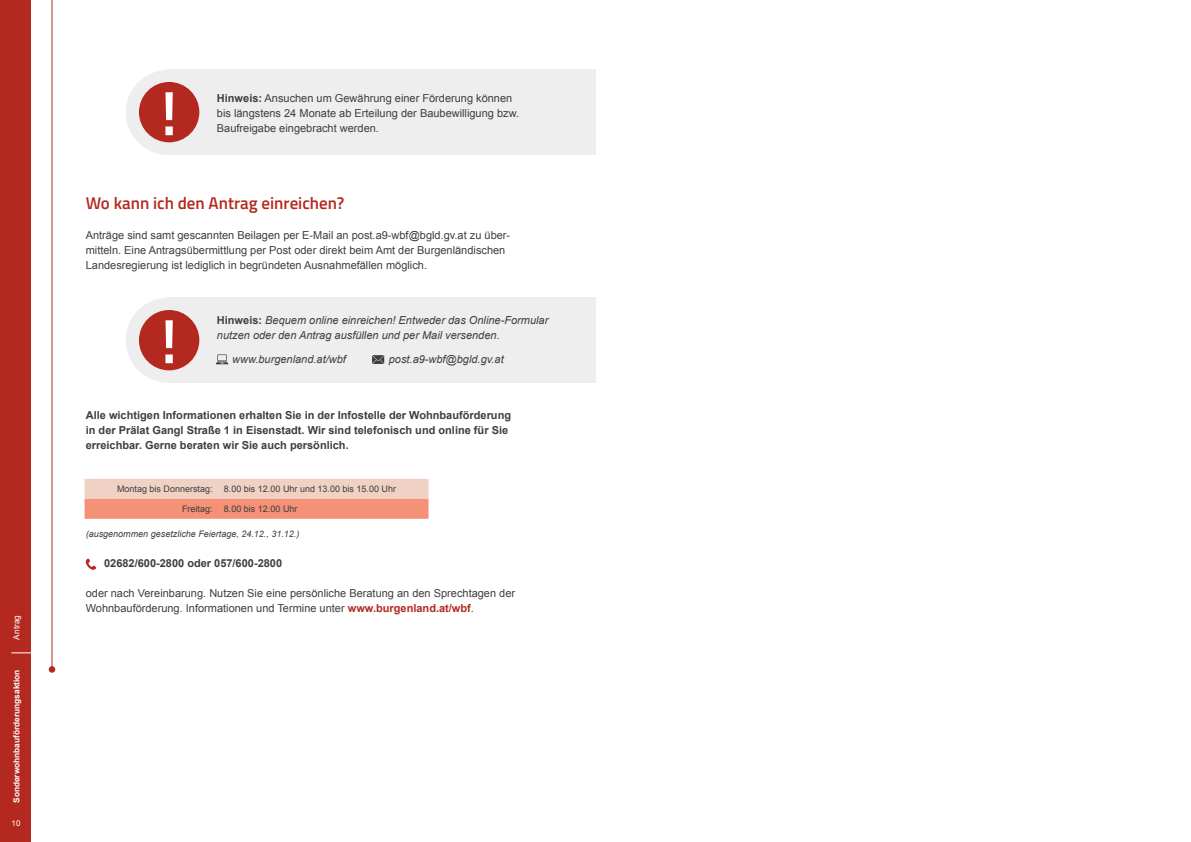
<style>
.page{position:relative;width:1191px;height:842px;background:#fff}
.page>*{position:absolute;margin:0;border:0;box-sizing:border-box;transform-origin:0 0}
.t1{font:600 62.7px "Titillium";color:#fff}
.t2{font:600 17px "Titillium";color:#b4291f}
.t3{font:11px/15px "Arial";color:#3e3e3f}
.t4{font:700 11px/15px "Arial";color:#3e3e3f}
.t5{font:italic 11px/15px "Arial";color:#3e3e3f}
.t6{font:9px "Arial";color:#3e3e3f}
.t7{font:italic 9px "Arial";color:#3e3e3f}
.t8{font:700 8.3px "Arial";color:#fff}
.t9{font:8.3px "Arial";color:#fff}
.t10{font:8px "Arial";color:#fff}
.s1{font-weight:700}
.s2{font-weight:700;font-style:normal}
.s3{font-weight:700;color:#b4291f}
</style>
<div class="page">
<div style="left:0;top:0;width:31px;height:842px;background:#b4291f"></div>
<div style="left:167px;top:70px;width:428px;height:85px;background:#eeeeef"></div>
<div style="left:126px;top:70px;width:85px;height:85px;background:#eeeeef;border-radius:50%"></div>
<div style="left:139px;top:82px;width:60px;height:60px;background:#b4291f;border-radius:50%"></div>
<svg style="left:11px;top:652px;width:20px;height:1px"></svg>
<div style="left:167px;top:298px;width:428px;height:85px;background:#eeeeef"></div>
<div style="left:126px;top:298px;width:85px;height:85px;background:#eeeeef;border-radius:50%"></div>
<div style="left:139px;top:310px;width:60px;height:60px;background:#b4291f;border-radius:50%"></div>
<svg style="left:372px;top:355px;width:12px;height:9px"></svg>
<svg style="left:216px;top:354px;width:12px;height:10px"></svg>
<svg style="left:85px;top:479px;width:343px;height:40px;background:#f2b19d"></svg>
<svg style="left:86px;top:558px;width:10px;height:12px"></svg>
<hr style="left:51px;top:0;width:1px;height:669px;background:#b4291f">
<div style="left:49px;top:666px;width:6px;height:7px;background:#b4291f;border-radius:50%"></div>
<p class="t9" style="left:11px;top:639px;width:26px;rotate:-90deg">Antrag</p>
<p class="t8" style="left:11px;top:803px;width:135px;rotate:-90deg">Sonderwohnbauförderungsaktion</p>
<p class="t10" style="left:12px;top:818px;width:10px">10</p>
<h1 class="t1" style="left:161px;top:66px;width:18px">!</h1>
<p class="t3" style="left:217px;top:90px;width:304px"><span class="s1">Hinweis:</span> Ansuchen um Gewährung einer Förderung können bis längstens 24 Monate ab Erteilung der Baubewilligung bzw.</p>
<p class="t3" style="left:217px;top:120px;width:164px">Baufreigabe eingebracht werden.</p>
<h2 class="t2" style="left:86px;top:190px;width:260px">Wo kann ich den Antrag einreichen?</h2>
<p class="t3" style="left:86px;top:228px;width:426px">Anträge sind samt gescannten Beilagen per E-Mail an post.a9-wbf@bgld.gv.at zu über&shy;mitteln. Eine Antragsübermittlung per Post oder direkt beim Amt der Burgenländischen<br>Landesregierung ist lediglich in begründeten Ausnahmefällen möglich.</p>
<h1 class="t1" style="left:161px;top:294px;width:18px">!</h1>
<p class="t5" style="left:217px;top:313px;width:333px"><span class="s2">Hinweis:</span> Bequem online einreichen! Entweder das Online-Formular nutzen oder den Antrag ausfüllen und per Mail versenden.</p>
<p class="t5" style="left:232px;top:352px;width:115px">www.burgenland.at/wbf</p>
<p class="t5" style="left:389px;top:352px;width:116px">post.a9-wbf@bgld.gv.at</p>
<p class="t4" style="left:86px;top:408px;width:427px">Alle wichtigen Informationen erhalten Sie in der Infostelle der Wohnbauförderung in der Prälat Gangl Straße 1 in Eisenstadt. Wir sind telefonisch und online für Sie erreichbar. Gerne beraten wir Sie auch persönlich.</p>
<p class="t6" style="left:117px;top:483px;width:97px">Montag bis Donnerstag:</p>
<p class="t6" style="left:224px;top:483px;width:174px">8.00 bis 12.00 Uhr und 13.00 bis 15.00 Uhr</p>
<p class="t6" style="left:182px;top:503px;width:32px">Freitag:</p>
<p class="t6" style="left:224px;top:503px;width:75px">8.00 bis 12.00 Uhr</p>
<p class="t7" style="left:86px;top:528px;width:215px">(ausgenommen gesetzliche Feiertage, 24.12., 31.12.)</p>
<p class="t4" style="left:104px;top:556px;width:179px">02682/600-2800 oder 057/600-2800</p>
<p class="t3" style="left:86px;top:585px;width:431px">oder nach Vereinbarung. Nutzen Sie eine persönliche Beratung an den Sprechtagen der<br>Wohnbauförderung. Informationen und Termine unter <span class="s3">www.burgenland.at/wbf</span>.</p>
</div>
